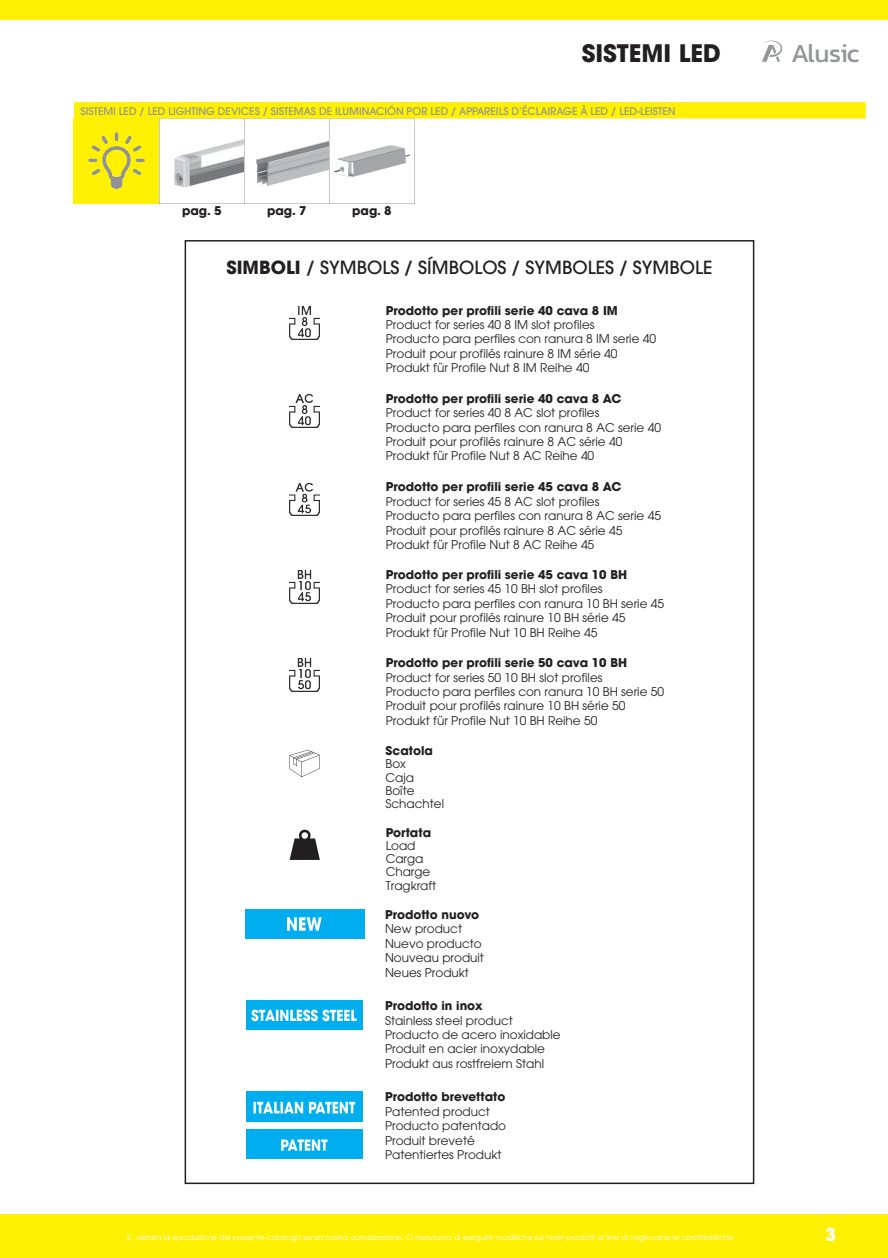
<style>
.page{position:relative;width:888px;height:1258px;background:#fff}
.page>*{position:absolute;margin:0;border:0;box-sizing:border-box;transform-origin:0 0}
.t1{font:26.4px "Kanit";letter-spacing:-.035em;color:#939598}
.t2{font:700 24px "Avant Garde";color:#231f20}
.t3{font:500 18px "Avant Garde";color:#231f20}
.t4{font:700 18px "Avant Garde";color:#fff}
.t5{font:12px/14.4px "Avant Garde";color:#231f20}
.t6{font:700 12px "Avant Garde";color:#231f20}
.t7{font:500 10.5px "Avant Garde";color:#939598}
.t8{font:7.5px "Avant Garde";color:#fff}
.s1{font-weight:700}
</style>
<div class="page">
<img style="left:159px;top:118px;width:255px;height:85px">
<div style="left:74px;top:118px;width:85px;height:85px;background:#fff101"></div>
<div style="left:74px;top:102px;width:792px;height:16px;background:#fff101"></div>
<img style="left:290px;top:570px;width:30px;height:33px">
<img style="left:246px;top:909px;width:117px;height:30px">
<img style="left:246px;top:1001px;width:117px;height:29px">
<img style="left:246px;top:1092px;width:117px;height:29px">
<img style="left:290px;top:658px;width:30px;height:34px">
<img style="left:290px;top:482px;width:30px;height:34px">
<img style="left:290px;top:305px;width:30px;height:34px">
<img style="left:290px;top:393px;width:30px;height:34px">
<img style="left:246px;top:1129px;width:117px;height:30px">
<svg style="left:289px;top:750px;width:31px;height:27px"></svg>
<svg style="left:290px;top:829px;width:30px;height:31px"></svg>
<div style="left:0;top:1215px;width:888px;height:43px;background:#fff101"></div>
<svg style="left:762px;top:41px;width:20px;height:21px"></svg>
<div style="left:0;top:0;width:888px;height:19px;background:#fff101"></div>
<h2 class="t2" style="left:582px;top:37px;width:141px">SISTEMI LED</h2>
<h1 class="t1" style="left:791px;top:34px;width:70px">Alusic</h1>
<p class="t7" style="left:81px;top:104px;width:597px">SISTEMI LED / LED LIGHTING DEVICES / SISTEMAS DE ILUMINACIÓN POR LED / APPAREILS D’ÉCLAIRAGE À LED / LED-LEISTEN</p>
<p class="t6" style="left:182px;top:202px;width:41px">pag. 5</p>
<p class="t6" style="left:267px;top:202px;width:41px">pag. 7</p>
<p class="t6" style="left:352px;top:202px;width:41px">pag. 8</p>
<h3 class="t3" style="left:226px;top:256px;width:487px"><span class="s1">SIMBOLI</span> / SYMBOLS / SÍMBOLOS / SYMBOLES / SYMBOLE</h3>
<p class="t6" style="left:386px;top:302px;width:234px">Prodotto per profili serie 40 cava 8 IM</p>
<p class="t5" style="left:386px;top:317px;width:272px">Product for series 40 8 IM slot profiles<br>Producto para perfiles con ranura 8 IM serie 40<br>Produit pour profilés rainure 8 IM série 40<br>Produkt für Profile Nut 8 IM Reihe 40</p>
<p class="t6" style="left:386px;top:390px;width:237px">Prodotto per profili serie 40 cava 8 AC</p>
<p class="t5" style="left:386px;top:405px;width:277px">Product for series 40 8 AC slot profiles<br>Producto para perfiles con ranura 8 AC serie 40<br>Produit pour profilés rainure 8 AC série 40<br>Produkt für Profile Nut 8 AC Reihe 40</p>
<p class="t6" style="left:386px;top:479px;width:237px">Prodotto per profili serie 45 cava 8 AC</p>
<p class="t5" style="left:386px;top:494px;width:277px">Product for series 45 8 AC slot profiles<br>Producto para perfiles con ranura 8 AC serie 45<br>Produit pour profilés rainure 8 AC série 45<br>Produkt für Profile Nut 8 AC Reihe 45</p>
<p class="t6" style="left:386px;top:567px;width:243px">Prodotto per profili serie 45 cava 10 BH</p>
<p class="t5" style="left:386px;top:582px;width:280px">Product for series 45 10 BH slot profiles<br>Producto para perfiles con ranura 10 BH serie 45<br>Produit pour profilés rainure 10 BH série 45<br>Produkt für Profile Nut 10 BH Reihe 45</p>
<p class="t6" style="left:386px;top:655px;width:243px">Prodotto per profili serie 50 cava 10 BH</p>
<p class="t5" style="left:386px;top:670px;width:280px">Product for series 50 10 BH slot profiles<br>Producto para perfiles con ranura 10 BH serie 50<br>Produit pour profilés rainure 10 BH série 50<br>Produkt für Profile Nut 10 BH Reihe 50</p>
<p class="t6" style="left:386px;top:743px;width:49px">Scatola</p>
<p class="t5" style="left:385px;top:757px;width:22px">Box</p>
<p class="t5" style="left:385px;top:770px;width:30px">Caja</p>
<p class="t5" style="left:385px;top:783px;width:31px">Boîte</p>
<p class="t5" style="left:385px;top:797px;width:60px">Schachtel</p>
<p class="t6" style="left:386px;top:824px;width:47px">Portata</p>
<p class="t5" style="left:386px;top:838px;width:31px">Load</p>
<p class="t5" style="left:386px;top:851px;width:39px">Carga</p>
<p class="t5" style="left:386px;top:864px;width:46px">Charge</p>
<p class="t5" style="left:386px;top:878px;width:52px">Tragkraft</p>
<p class="t6" style="left:385px;top:907px;width:96px">Prodotto nuovo</p>
<p class="t5" style="left:385px;top:922px;width:100px">New product<br>Nuevo producto<br>Nouveau produit<br>Neues Produkt</p>
<p class="t6" style="left:385px;top:998px;width:99px">Prodotto in inox</p>
<p class="t5" style="left:385px;top:1013px;width:177px">Stainless steel product<br>Producto de acero inoxidable<br>Produit en acier inoxydable<br>Produkt aus rostfreiem Stahl</p>
<p class="t6" style="left:385px;top:1089px;width:122px">Prodotto brevettato</p>
<p class="t5" style="left:385px;top:1104px;width:123px">Patented product<br>Producto patentado<br>Produit breveté<br>Patentiertes Produkt</p>
<p class="t8" style="left:127px;top:1232px;width:608px">E’ vietata la riproduzione del presente catalogo senza nostra autorizzazione. Ci riserviamo di eseguire modifiche sui nostri prodotti al fine di migliorarne le caratteristiche</p>
<h3 class="t4" style="left:825px;top:1222px;width:13px">3</h3>
<p class="t8" style="left:125px;top:1232px;width:608px">E’ vietata la riproduzione del presente catalogo senza nostra autorizzazione. Ci riserviamo di eseguire modifiche sui nostri prodotti al fine di migliorarne le caratteristiche</p>
</div>
